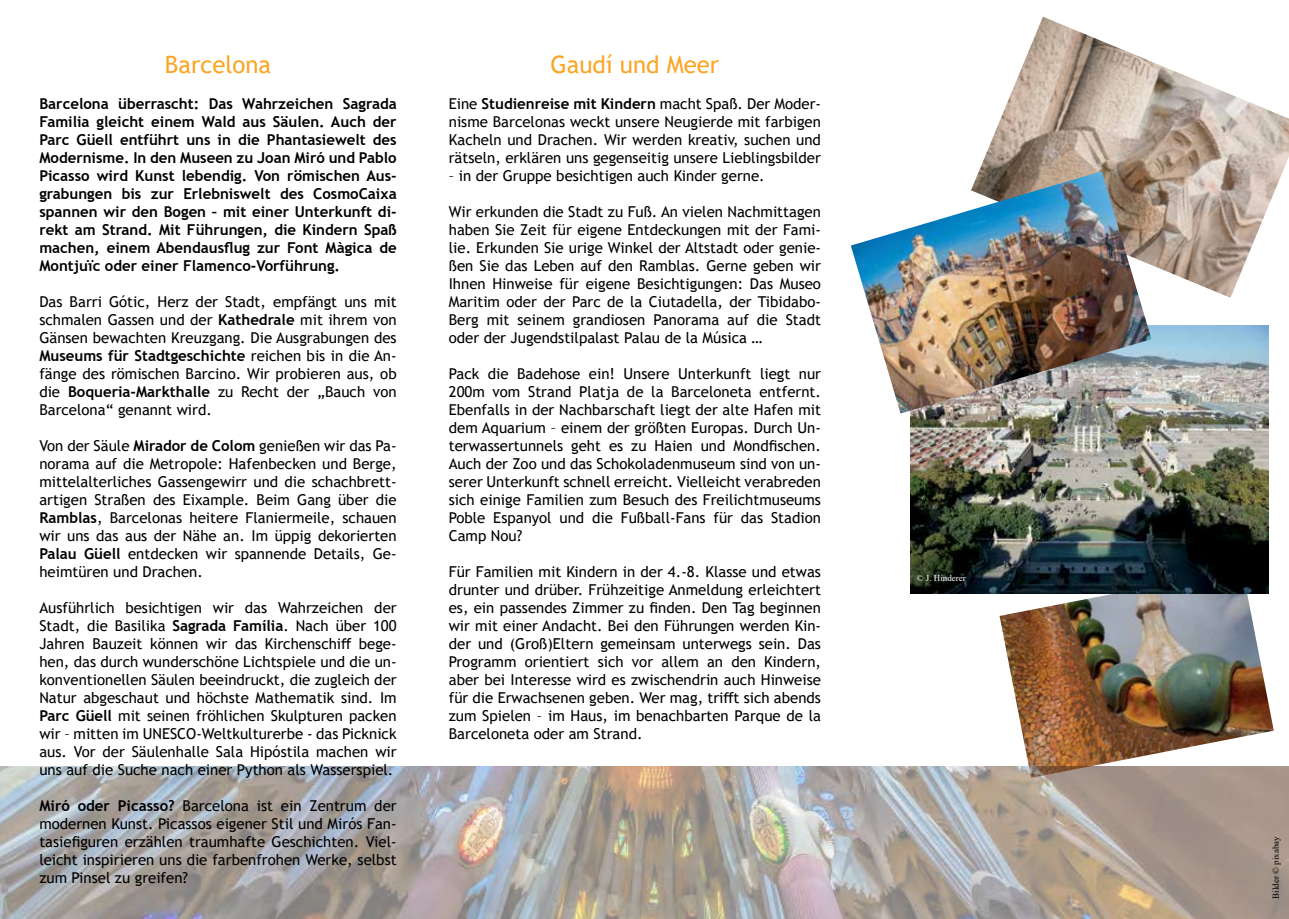
<style>
.page{position:relative;width:1289px;height:919px;background:#fff}
.page>*{position:absolute;margin:0;border:0;box-sizing:border-box;transform-origin:0 0}
.t1{font:24px "Trebuchet MS";color:#faa627}
.t2{font:15px/18px "Trebuchet MS";color:#000;text-align:justify}
.t3{font:700 15px/18px "Trebuchet MS";color:#000;text-align:justify}
.t4{font:9px "Times New Roman";color:#000}
.t5{font:9px "Times New Roman";color:#fff}
.s1{font-weight:700}
</style>
<div class="page">
<img style="left:999px;top:568px;width:274px;height:198px">
<img style="left:910px;top:325px;width:358px;height:268px">
<img style="left:0;top:766px;width:1288px;height:152px">
<img style="left:979px;top:17px;width:309px;height:281px">
<img style="left:851px;top:171px;width:300px;height:242px">
<h1 class="t1" style="left:165px;top:49px;width:108px">Barcelona</h1>
<p class="t3" style="left:39px;top:94px;width:359px">Barcelona überrascht: Das Wahrzeichen Sagrada Familia gleicht einem Wald aus Säulen. Auch der Parc Güell entführt uns in die Phantasiewelt des Modernisme. In den Museen zu Joan Miró und Pablo Picasso wird Kunst lebendig. Von römischen Aus&shy;grabungen bis zur Erlebniswelt des CosmoCaixa spannen wir den Bogen – mit einer Unterkunft di&shy;rekt am Strand. Mit Führungen, die Kindern Spaß machen, einem Abendausflug zur Font Màgica de Montjuïc oder einer Flamenco-Vorführung.</p>
<p class="t2" style="left:39px;top:292px;width:359px">Das Barri Gótic, Herz der Stadt, empfängt uns mit schmalen Gassen und der <span class="s1">Kathedrale</span> mit ihrem von Gänsen bewachten Kreuzgang. Die Ausgrabungen des <span class="s1">Museums für Stadtgeschichte</span> reichen bis in die An&shy;fänge des römischen Barcino. Wir probieren aus, ob die <span class="s1">Boqueria-Markthalle</span> zu Recht der „Bauch von Barcelona“ genannt wird.</p>
<p class="t2" style="left:39px;top:436px;width:359px">Von der Säule <span class="s1">Mirador de Colom</span> genießen wir das Pa&shy;norama auf die Metropole: Hafenbecken und Berge, mittelalterliches Gassengewirr und die schachbrett&shy;artigen Straßen des Eixample. Beim Gang über die <span class="s1">Ramblas</span>, Barcelonas heitere Flaniermeile, schauen wir uns das aus der Nähe an. Im üppig dekorierten <span class="s1">Palau Güell</span> entdecken wir spannende Details, Ge&shy;heimtüren und Drachen.</p>
<p class="t2" style="left:39px;top:598px;width:359px">Ausführlich besichtigen wir das Wahrzeichen der Stadt, die Basilika <span class="s1">Sagrada Família</span>. Nach über 100<br>Jahren Bauzeit können wir das Kirchenschiff bege&shy;hen, das durch wunderschöne Lichtspiele und die un&shy;konventionellen Säulen beeindruckt, die zugleich der Natur abgeschaut und höchste Mathematik sind. Im <span class="s1">Parc Güell</span> mit seinen fröhlichen Skulpturen packen wir – mitten im UNESCO-Weltkulturerbe - das Picknick aus. Vor der Säulenhalle Sala Hipóstila machen wir uns auf die Suche nach einer Python als Wasserspiel.</p>
<p class="t2" style="left:39px;top:796px;width:359px"><span class="s1">Miró oder Picasso?</span> Barcelona ist ein Zentrum der modernen Kunst. Picassos eigener Stil und Mirós Fan&shy;tasiefiguren erzählen traumhafte Geschichten. Viel&shy;leicht inspirieren uns die farbenfrohen Werke, selbst zum Pinsel zu greifen?</p>
<h1 class="t1" style="left:550px;top:49px;width:170px">Gaudí und Meer</h1>
<p class="t2" style="left:449px;top:94px;width:374px">Eine <span class="s1">Studienreise mit Kindern</span> macht Spaß. Der Moder&shy;nisme Barcelonas weckt unsere Neugierde mit farbigen Kacheln und Drachen. Wir werden kreativ, suchen und rätseln, erklären uns gegenseitig unsere Lieblingsbilder</p>
<p class="t2" style="left:449px;top:166px;width:317px">– in der Gruppe besichtigen auch Kinder gerne.</p>
<p class="t2" style="left:449px;top:202px;width:374px">Wir erkunden die Stadt zu Fuß. An vielen Nachmittagen haben Sie Zeit für eigene Entdeckungen mit der Fami&shy;lie. Erkunden Sie urige Winkel der Altstadt oder genie&shy;ßen Sie das Leben auf den Ramblas. Gerne geben wir Ihnen Hinweise für eigene Besichtigungen: Das Museo Maritim oder der Parc de la Ciutadella, der Tibidabo-Berg mit seinem grandiosen Panorama auf die Stadt oder der Jugendstilpalast Palau de la Música …</p>
<p class="t2" style="left:449px;top:364px;width:374px">Pack die Badehose ein! Unsere Unterkunft liegt nur 200m vom Strand Platja de la Barceloneta entfernt.<br>Ebenfalls in der Nachbarschaft liegt der alte Hafen mit dem Aquarium – einem der größten Europas. Durch Un&shy;terwassertunnels geht es zu Haien und Mondfischen.<br>Auch der Zoo und das Schokoladenmuseum sind von un&shy;serer Unterkunft schnell erreicht. Vielleicht verabreden sich einige Familien zum Besuch des Freilichtmuseums Poble Espanyol und die Fußball-Fans für das Stadion Camp Nou?</p>
<p class="t2" style="left:449px;top:562px;width:374px">Für Familien mit Kindern in der 4.-8. Klasse und etwas drunter und drüber. Frühzeitige Anmeldung erleichtert es, ein passendes Zimmer zu finden. Den Tag beginnen wir mit einer Andacht. Bei den Führungen werden Kin&shy;der und (Groß)Eltern gemeinsam unterwegs sein. Das Programm orientiert sich vor allem an den Kindern, aber bei Interesse wird es zwischendrin auch Hinweise für die Erwachsenen geben. Wer mag, trifft sich abends zum Spielen – im Haus, im benachbarten Parque de la Barceloneta oder am Strand.</p>
<p class="t5" style="left:916px;top:571px;width:51px">© J. Hinderer</p>
<p class="t4" style="left:1269px;top:898px;width:64px;rotate:-90deg">Bilder © pixabay</p>
</div>
